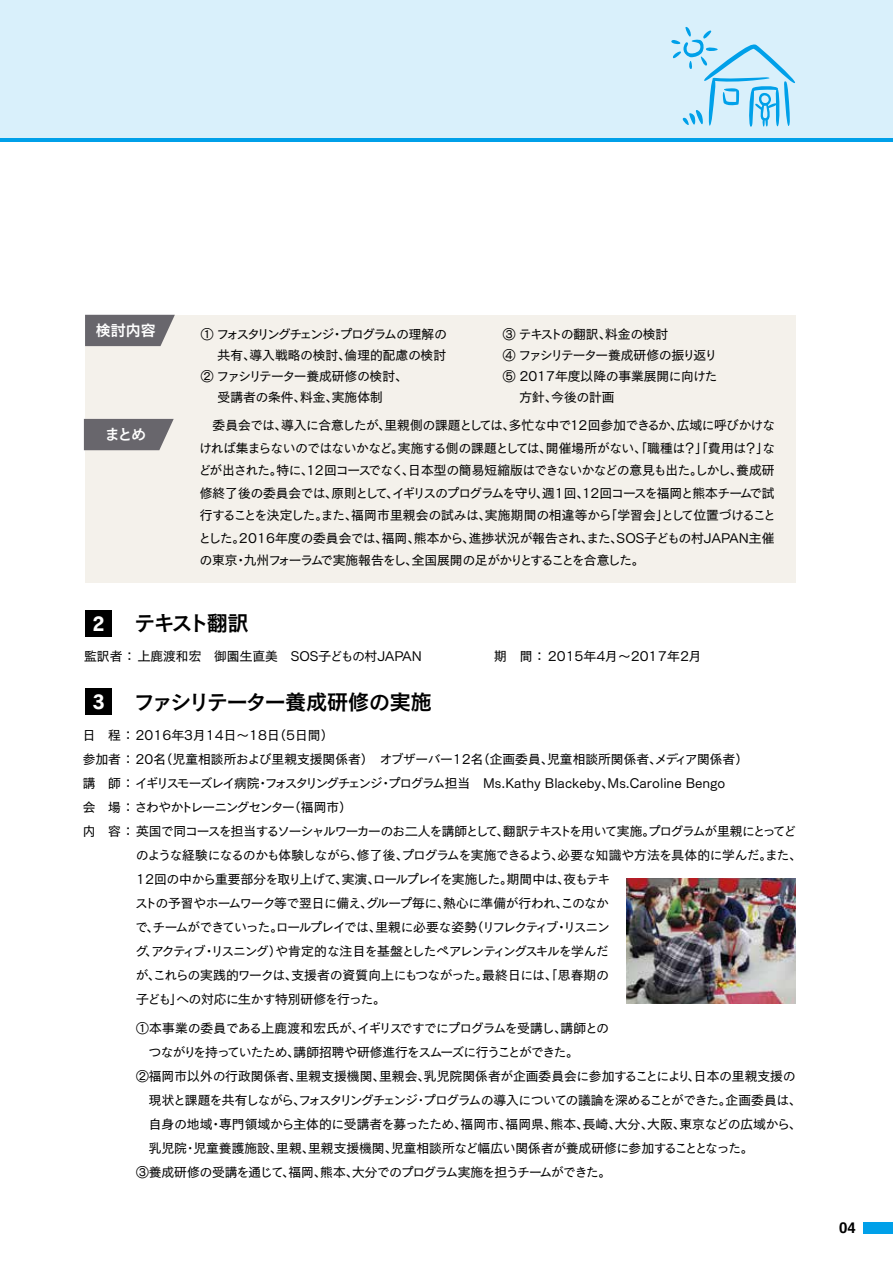
<style>
.page{position:relative;width:893px;height:1263px;background:#fff}
.page>*{position:absolute;margin:0;border:0;box-sizing:border-box;transform-origin:0 0}
.t1{font:21px "New Cezanne Pro DB";letter-spacing:-.04em;color:#000}
.t2{font:21px "New Cezanne Pro DB";letter-spacing:-.09em;color:#000}
.t3{font:19.5px "Cezanne Pro B";color:#fff}
.t4{font:15px "New Cezanne Pro DB";color:#fff}
.t5{font:700 15px "Helvetica";color:#000}
.t6{font:12.75px/22.5px "New Cezanne Pro M";letter-spacing:-.035em;color:#000;text-align:justify}
.t7{font:12.75px/24px "New Cezanne Pro M";letter-spacing:-.06em;color:#000}
.t8{font:12.75px/24px "New Cezanne Pro M";color:#000}
.t9{font:12.75px "New Cezanne Pro M";letter-spacing:-.07em;color:#000}
.t10{font:12.75px "New Cezanne Pro M";letter-spacing:.005em;color:#000}
.t11{font:12.75px "New Cezanne Pro M";letter-spacing:-.155em;color:#000}
.t12{font:12.75px "New Cezanne Pro M";letter-spacing:-.11em;color:#000}
</style>
<div class="page">
<div style="left:85px;top:610px;width:27px;height:27px;background:#000"></div>
<div style="left:85px;top:688px;width:27px;height:27px;background:#000"></div>
<div style="left:85px;top:315px;width:710px;height:267px;background:#f4f1eb"></div>
<svg style="left:85px;top:315px;width:90px;height:31px;background:#737176"></svg>
<svg style="left:84px;top:419px;width:90px;height:31px;background:#737176"></svg>
<img style="left:626px;top:878px;width:169px;height:126px">
<div style="left:0;top:0;width:893px;height:138px;background:#d9f0fb"></div>
<hr style="left:0;top:138px;width:893px;height:3px;background:#00a0e9">
<div style="left:863px;top:1222px;width:30px;height:11px;background:#00a0e9"></div>
<p class="t4" style="left:96px;top:317px;width:61px">検討内容</p>
<p class="t11" style="left:201px;top:323px;width:247px">① フォスタリングチェンジ・プログラムの理解の</p>
<p class="t8" style="left:205px;top:342px;width:243px">　共有、導入戦略の検討、倫理的配慮の検討</p>
<p class="t6" style="left:201px;top:363px;width:208px">② ファシリテーター養成研修の検討、</p>
<p class="t8" style="left:205px;top:384px;width:179px">　受講者の条件、料金、実施体制</p>
<p class="t6" style="left:503px;top:321px;width:167px">③ テキストの翻訳、料金の検討</p>
<p class="t12" style="left:503px;top:344px;width:216px">④ ファシリテーター養成研修の振り返り</p>
<p class="t8" style="left:503px;top:363px;width:216px">⑤ 2017年度以降の事業展開に向けた</p>
<p class="t6" style="left:507px;top:384px;width:109px">　方針、今後の計画</p>
<p class="t4" style="left:105px;top:422px;width:43px">まとめ</p>
<p class="t6" style="left:198px;top:412px;width:579px">　委員会では、導入に合意したが、里親側の課題としては、多忙な中で１２回参加できるか、広域に呼びかけなければ集まらないのではないかなど。実施する側の課題としては、開催場所がない、「職種は？」「費用は？」などが出された。特に、１２回コースでなく、日本型の簡易短縮版はできないかなどの意見も出た。しかし、養成研修終了後の委員会では、原則として、イギリスのプログラムを守り、週1回、１２回コースを福岡と熊本チームで試行することを決定した。また、福岡市里親会の試みは、実施期間の相違等から「学習会」として位置づけることとした。2016年度の委員会では、福岡、熊本から、進捗状況が報告され、また、SOS子どもの村JAPAN主催の東京・九州フォーラムで実施報告をし、全国展開の足がかりとすることを合意した。</p>
<h1 class="t2" style="left:134px;top:605px;width:116px">テキスト翻訳</h1>
<p class="t8" style="left:84px;top:643px;width:339px">監訳者 ：上鹿渡和宏　御園生直美　SOS子どもの村JAPAN</p>
<p class="t8" style="left:494px;top:643px;width:222px">期　間 ：2015年4月～201７年2月　</p>
<h2 class="t3" style="left:93px;top:611px;width:14px">2</h2>
<h1 class="t1" style="left:134px;top:683px;width:299px">ファシリテーター養成研修の実施</h1>
<p class="t8" style="left:83px;top:721px;width:667px">日　程 ：2016年3月14日～18日（5日間）<br>参加者 ：20名（児童相談所および里親支援関係者）　オブザーバー12名（企画委員、児童相談所関係者、メディア関係者）講　師 ：イギリスモーズレイ病院・フォスタリングチェンジ・プログラム担当　Ms.Kathy Blackeby、Ms.Caroline Bengo<br>会　場 ：さわやかトレーニングセンター（福岡市）</p>
<h2 class="t3" style="left:93px;top:689px;width:14px">3</h2>
<p class="t7" style="left:135px;top:818px;width:668px;text-indent:-52px">内　容 ：英国で同コースを担当するソーシャルワーカーのお二人を講師として、翻訳テキストを用いて実施。プログラムが里親にとってどのような経験になるのかも体験しながら、修了後、プログラムを実施できるよう、必要な知識や方法を具体的に学んだ。また、12回の中から重要部分を取り上げて、実演、ロールプレイを実施した。期間中は、夜もテキ<br>ストの予習やホームワーク等で翌日に備え、グループ毎に、熱心に準備が行われ、このなか<br>で、チームができていった。ロールプレイでは、里親に必要な姿勢（リフレクティブ・リスニン<br>グ、アクティブ・リスニング）や肯定的な注目を基盤としたペアレンティングスキルを学んだ<br>が、これらの実践的ワークは、支援者の資質向上にもつながった。最終日には、「思春期の<br>子ども」への対応に生かす特別研修を行った。</p>
<p class="t6" style="left:136px;top:1015px;width:474px">①本事業の委員である上鹿渡和宏氏が、イギリスですでにプログラムを受講し、講師との</p>
<p class="t9" style="left:149px;top:1041px;width:432px">つながりを持っていたため、講師招聘や研修進行をスムーズに行うことができた。</p>
<p class="t10" style="left:136px;top:1065px;width:661px">②福岡市以外の行政関係者、里親支援機関、里親会、乳児院関係者が企画委員会に参加することにより、日本の里親支援の</p>
<p class="t9" style="left:149px;top:1089px;width:654px">現状と課題を共有しながら、フォスタリングチェンジ･プログラムの導入についての議論を深めることができた。企画委員は、</p>
<p class="t8" style="left:149px;top:1110px;width:654px">自身の地域・専門領域から主体的に受講者を募ったため、福岡市、福岡県、熊本、長崎、大分、大阪、東京などの広域から、</p>
<p class="t8" style="left:149px;top:1134px;width:606px">乳児院･児童養護施設、里親、里親支援機関、児童相談所など幅広い関係者が養成研修に参加することとなった。</p>
<p class="t7" style="left:136px;top:1158px;width:477px">③養成研修の受講を通じて、福岡、熊本、大分でのプログラム実施を担うチームができた。</p>
<p class="t5" style="left:839px;top:1215px;width:18px">04</p>
</div>
